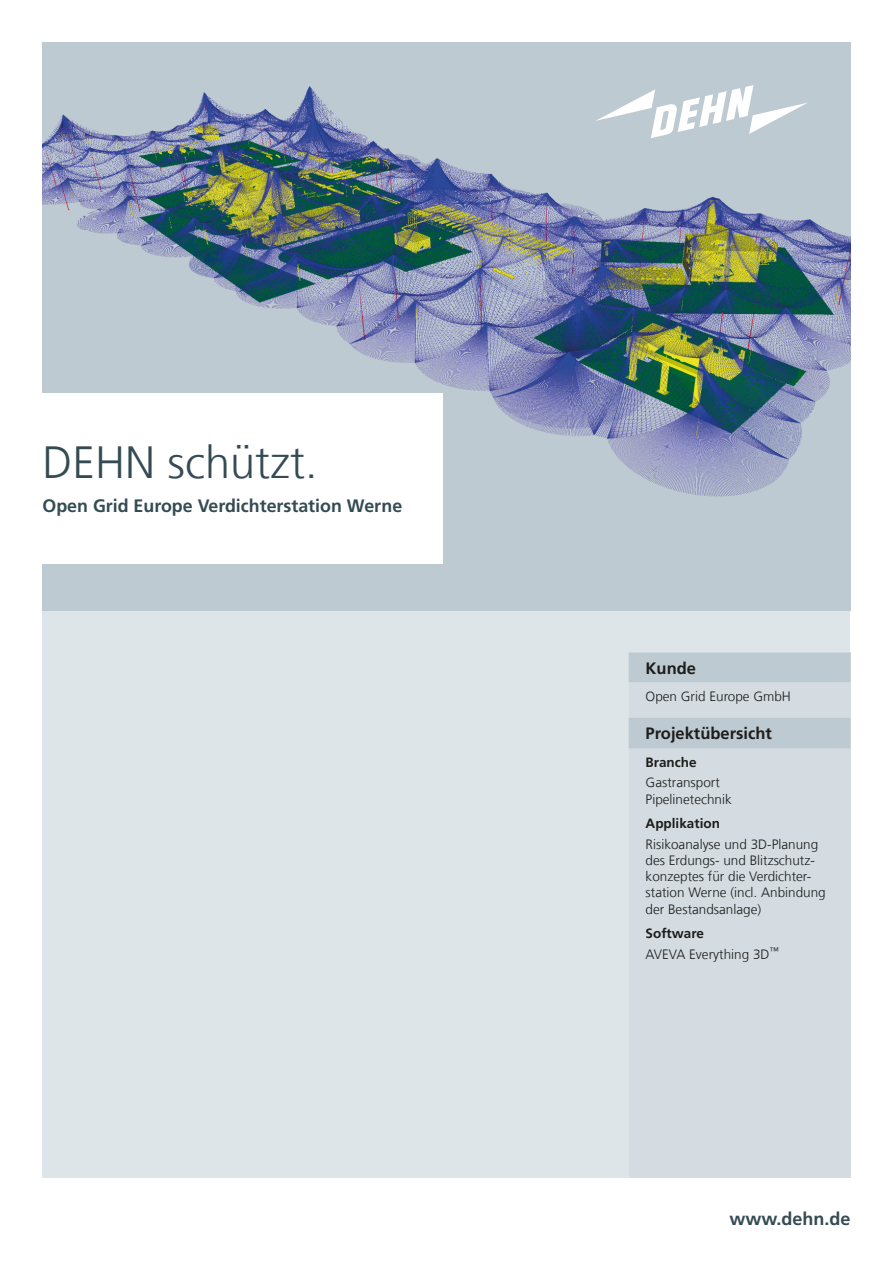
<style>
.page{position:relative;width:893px;height:1263px;background:#fff}
.page>*{position:absolute;margin:0;border:0;box-sizing:border-box;transform-origin:0 0}
.t1{font:300 45px "Frutiger LT Com";color:#354b54}
.t2{font:700 18px "Frutiger LT Com";color:#354b54}
.t3{font:700 16.5px "Frutiger LT Com";color:#1d1d1b}
.t4{font:300 13.5px/16.2px "Frutiger LT Com";color:#1d1d1b}
.t5{font:700 13.5px "Frutiger LT Com";color:#1d1d1b}
.s1{font-weight:700}
</style>
<div class="page">
<div style="left:43px;top:563px;width:807px;height:615px;background:#dee5e9"></div>
<img style="left:43px;top:43px;width:807px;height:567px">
<div style="left:0;top:393px;width:442px;height:170px;background:#fff"></div>
<div style="left:629px;top:653px;width:221px;height:525px;background:#d4dce2"></div>
<svg style="left:629px;top:653px;width:221px;height:95px"></svg>
<svg style="left:595px;top:85px;width:213px;height:53px"></svg>
<h1 class="t1" style="left:43px;top:436px;width:277px">DEHN schützt.</h1>
<h2 class="t2" style="left:43px;top:496px;width:361px">Open Grid Europe Verdichterstation Werne</h2>
<p class="t3" style="left:646px;top:658px;width:52px">Kunde</p>
<p class="t4" style="left:646px;top:688px;width:147px">Open Grid Europe GmbH</p>
<p class="t3" style="left:646px;top:723px;width:128px">Projektübersicht</p>
<p class="t5" style="left:646px;top:754px;width:53px">Branche</p>
<p class="t4" style="left:646px;top:775px;width:88px">Gastransport<br>Pipelinetechnik</p>
<p class="t5" style="left:646px;top:816px;width:76px">Applikation</p>
<p class="t4" style="left:646px;top:836px;width:182px">Risikoanalyse und 3D-Planung des Erdungs- und Blitzschutz&shy;konzeptes für die Verdichter&shy;station Werne (incl. Anbindung der Bestandsanlage)</p>
<p class="t4" style="left:646px;top:923px;width:135px;line-height:20.4px"><span class="s1">Software<br></span>AVEVA Everything 3D<sup>™</sup></p>
<h2 class="t2" style="left:729px;top:1209px;width:123px">www.dehn.de</h2>
</div>
